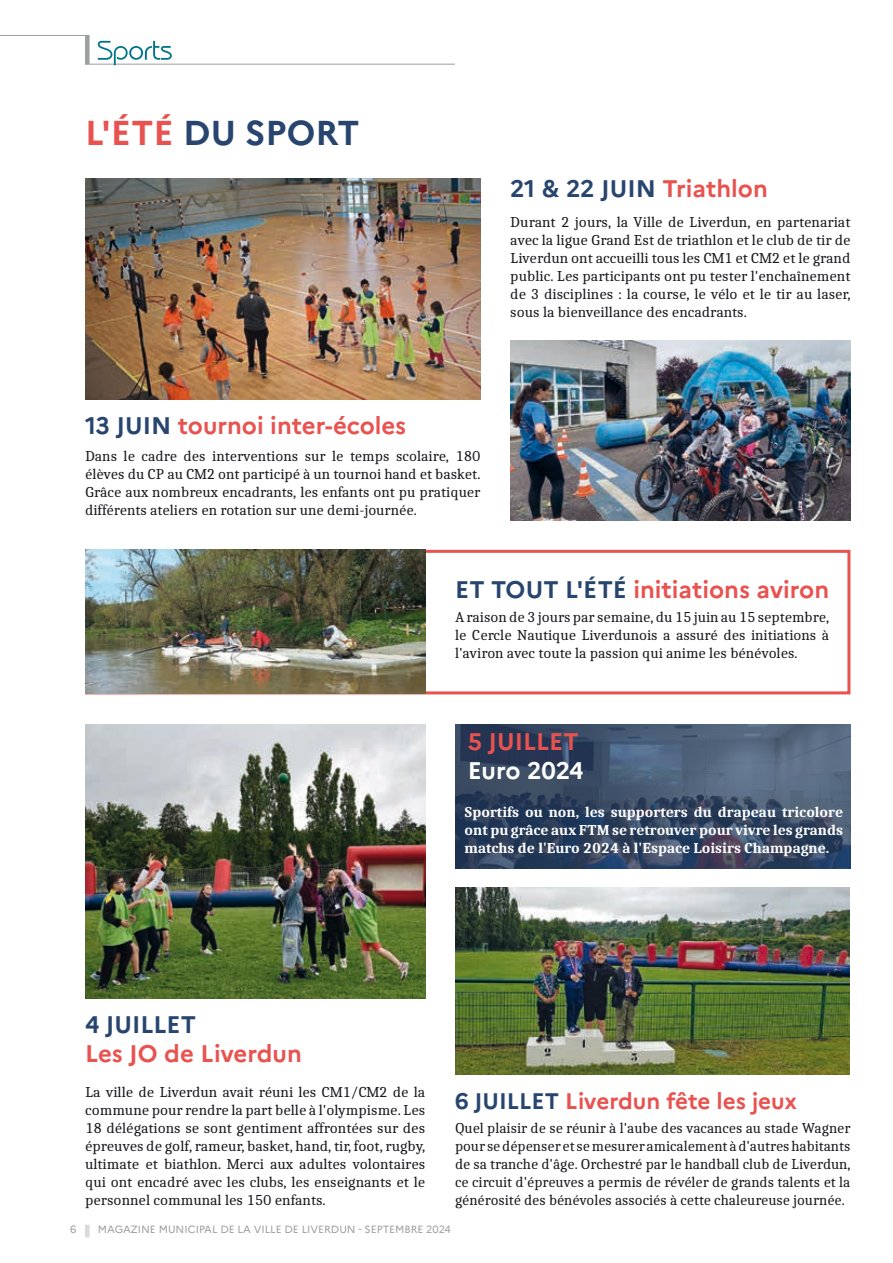
<style>
.page{position:relative;width:893px;height:1263px;background:#fff}
.page>*{position:absolute;margin:0;border:0;box-sizing:border-box;transform-origin:0 0}
.t1{font:700 34.5px "Marianne";color:#27456e}
.t2{font:700 24px "Marianne";color:#e8524f}
.t3{font:700 24px "Marianne";color:#27456e}
.t4{font:700 24px "Marianne";color:#fff}
.t5{font:700 22.5px "Marianne";color:#e8524f}
.t6{font:15px/18px "Caladea";color:#1a171c;text-align:justify}
.t7{font:700 15px/18px "Caladea";color:#fff;text-align:justify}
.t8{font:10.5px "Marianne";color:#9d9ea0}
.t9{font:10.5px "Marianne";color:#9d9ea0}
.s1{color:#e8524f}
.s2{color:#27456e}
</style>
<div class="page">
<div style="left:85px;top:1225px;width:5px;height:12px;background:#d9dadb"></div>
<div style="left:85px;top:550px;width:765px;height:144px;border:3px solid #e8524f"></div>
<img style="left:85px;top:550px;width:340px;height:143px">
<img style="left:85px;top:179px;width:395px;height:220px">
<img style="left:455px;top:888px;width:395px;height:187px">
<img style="left:510px;top:341px;width:340px;height:179px">
<hr style="left:0;top:35px;width:89px;height:1px;background:#9d9ea0">
<hr style="left:85px;top:64px;width:370px;height:1px;background:#9d9ea0">
<div style="left:85px;top:35px;width:5px;height:29px;background:#9d9ea0"></div>
<svg style="left:98px;top:41px;width:74px;height:24px"></svg>
<img style="left:85px;top:724px;width:340px;height:275px">
<svg style="left:455px;top:724px;width:395px;height:145px;background:#3c4e69"></svg>
<h1 class="t1" style="left:85px;top:112px;width:276px"><span class="s1">l'été</span> du sport</h1>
<h2 class="t3" style="left:510px;top:173px;width:259px">21 &amp; 22 juin <span class="s1">Triathlon</span></h2>
<p class="t6" style="left:510px;top:213px;width:342px">Durant 2 jours, la Ville de Liverdun, en partenariat avec la ligue Grand Est de triathlon et le club de tir de Liverdun ont accueilli tous les CM1 et CM2 et le grand public. Les participants ont pu tester l'enchaînement de 3 disciplines : la course, le vélo et le tir au laser, sous la bienveillance des encadrants.</p>
<h2 class="t2" style="left:85px;top:410px;width:323px"><span class="s2">13 juin</span> tournoi inter-écoles</h2>
<p class="t6" style="left:85px;top:447px;width:397px">Dans le cadre des interventions sur le temps scolaire, 180 élèves du CP au CM2 ont participé à un tournoi hand et basket.<br>Grâce aux nombreux encadrants, les enfants ont pu pratiquer différents ateliers en rotation sur une demi-journée.</p>
<h2 class="t2" style="left:455px;top:575px;width:376px"><span class="s2">et tout l'été</span> initiations aviron</h2>
<p class="t6" style="left:455px;top:608px;width:376px">A raison de 3 jours par semaine, du 15 juin au 15 septembre, le Cercle Nautique Liverdunois a assuré des initiations à l'aviron avec toute la passion qui anime les bénévoles.</p>
<h2 class="t2" style="left:468px;top:727px;width:113px">5 juillet</h2>
<h2 class="t4" style="left:468px;top:756px;width:117px">E uro 2024</h2>
<p class="t7" style="left:465px;top:803px;width:380px">Sportifs ou non, les supporters du drapeau tricolore ont pu grâce aux FTM se retrouver pour vivre les grands matchs de l'Euro 2024 à l'Espace Loisirs Champagne.</p>
<h2 class="t3" style="left:85px;top:1010px;width:113px">4 juillet</h2>
<h2 class="t2" style="left:85px;top:1038px;width:218px">Les JO de Liverdun</h2>
<p class="t6" style="left:85px;top:1082px;width:342px">La ville de Liverdun avait réuni les CM1/CM2 de la commune pour rendre la part belle à l'olympisme. Les 18 délégations se sont gentiment affrontées sur des épreuves de golf, rameur, basket, hand, tir, foot, rugby, ultimate et biathlon. Merci aux adultes volontaires qui ont encadré avec les clubs, les enseignants et le personnel communal les 150 enfants.</p>
<h3 class="t5" style="left:455px;top:1087px;width:343px"><span class="s2">6 juillet</span> Liverdun fête les jeux</h3>
<p class="t6" style="left:455px;top:1119px;width:397px">Quel plaisir de se réunir à l'aube des vacances au stade Wagner pour se dépenser et se mesurer amicalement à d'autres habitants de sa tranche d'âge. Orchestré par le handball club de Liverdun, ce circuit d'épreuves a permis de révéler de grands talents et la générosité des bénévoles associés à cette chaleureuse journée.</p>
<p class="t9" style="left:70px;top:1222px;width:8px">6</p>
<p class="t8" style="left:98px;top:1222px;width:355px">MAGAZINE MUNICIPAL DE LA VILLE DE LIVERDUN - SEPTEMBRE 2024</p>
</div>
